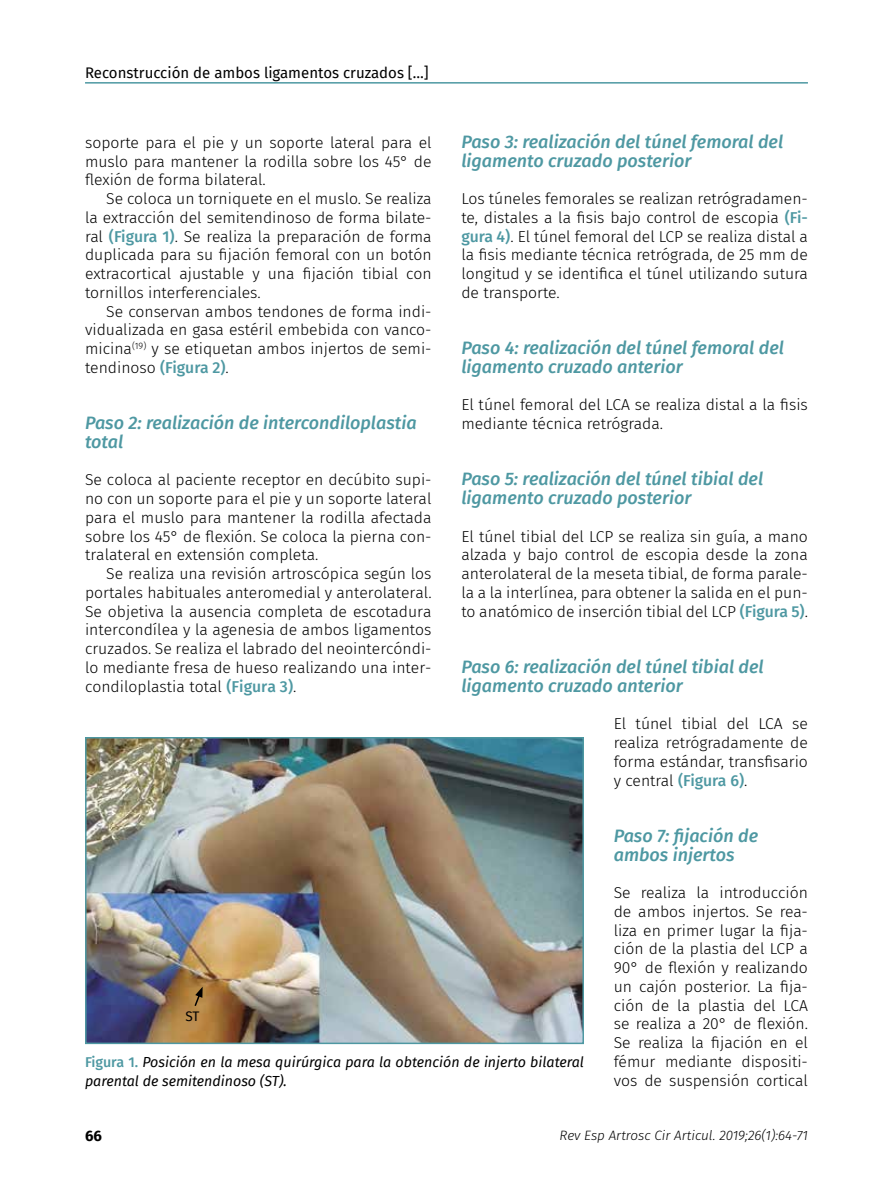
<style>
.page{position:relative;width:893px;height:1191px;background:#fff}
.page>*{position:absolute;margin:0;border:0;box-sizing:border-box;transform-origin:0 0}
.t1{font:italic 500 18px/18.8px "Fira Sans";color:#4e98a2}
.t2{font:300 15.75px/18.8px "Fira Sans";color:#000;text-align:justify}
.t3{font:15px "Fira Sans";color:#000}
.t4{font:700 15px "Fira Sans";color:#000}
.t5{font:italic 14.25px/18.8px "Fira Sans";color:#000}
.t6{font:italic 300 13.5px "Fira Sans";color:#000}
.t7{font:13.5px "Fira Sans";color:#000}
.s1{font-weight:500;color:#4e98a2}
.s2{font-weight:500;font-style:normal;color:#4e98a2}
</style>
<div class="page">
<hr style="left:85px;top:82px;width:723px;height:2px;background:#4e98a2">
<img style="left:88px;top:740px;width:493px;height:301px">
<div style="left:85px;top:737px;width:499px;height:307px;border:2px solid #4e98a2"></div>
<svg style="left:193px;top:986px;width:10px;height:21px"></svg>
<p class="t3" style="left:85px;top:61px;width:345px">Reconstrucción de ambos ligamentos cruzados […]</p>
<p class="t1" style="left:461px;top:131px;width:323px">Paso 3: realización del túnel femoral del ligamento cruzado posterior</p>
<p class="t2" style="left:461px;top:189px;width:348px">Los túneles femorales se realizan retrógradamen&shy;te, distales a la fisis bajo control de escopia <span class="s1">(Fi&shy;gura 4)</span>. El túnel femoral del LCP se realiza distal a la fisis mediante técnica retrógrada, de 25 mm de longitud y se identifica el túnel utilizando sutura de transporte.</p>
<p class="t1" style="left:461px;top:337px;width:324px">Paso 4: realización del túnel femoral del ligamento cruzado anterior</p>
<p class="t2" style="left:461px;top:395px;width:348px">El túnel femoral del LCA se realiza distal a la fisis mediante técnica retrógrada.</p>
<p class="t1" style="left:461px;top:469px;width:303px">Paso 5: realización del túnel tibial del ligamento cruzado posterior</p>
<p class="t2" style="left:461px;top:527px;width:348px">El túnel tibial del LCP se realiza sin guía, a mano alzada y bajo control de escopia desde la zona anterolateral de la meseta tibial, de forma parale&shy;la a la interlínea, para obtener la salida en el pun&shy;to anatómico de inserción tibial del LCP <span class="s1">(Figura 5)</span>.</p>
<p class="t1" style="left:461px;top:656px;width:304px">Paso 6: realización del túnel tibial del ligamento cruzado anterior</p>
<p class="t2" style="left:614px;top:714px;width:196px">El túnel tibial del LCA se realiza retrógradamente de forma estándar, transfisario y central <span class="s1">(Figura 6)</span>.</p>
<p class="t1" style="left:614px;top:825px;width:146px">Paso 7: fijación de ambos injertos</p>
<p class="t2" style="left:614px;top:883px;width:196px">Se realiza la introducción de ambos injertos. Se rea&shy;liza en primer lugar la fija&shy;ción de la plastia del LCP a 90° de flexión y realizando un cajón posterior. La fija&shy;ción de la plastia del LCA se realiza a 20° de flexión.<br>Se realiza la fijación en el fémur mediante dispositi&shy;vos de suspensión cortical</p>
<p class="t2" style="left:85px;top:133px;width:348px">soporte para el pie y un soporte lateral para el muslo para mantener la rodilla sobre los 45° de flexión de forma bilateral.</p>
<p class="t2" style="left:85px;top:189px;width:348px;text-indent:21px">Se coloca un torniquete en el muslo. Se realiza la extracción del semitendinoso de forma bilate&shy;ral <span class="s1">(Figura 1)</span>. Se realiza la preparación de forma duplicada para su fijación femoral con un botón extracortical ajustable y una fijación tibial con tornillos interferenciales.</p>
<p class="t2" style="left:85px;top:301px;width:348px;text-indent:21px">Se conservan ambos tendones de forma indi&shy;vidualizada en gasa estéril embebida con vanco&shy;micina<sup>(19)</sup> y se etiquetan ambos injertos de semi&shy;tendinoso <span class="s1">(Figura 2)</span>.</p>
<p class="t1" style="left:85px;top:412px;width:333px">Paso 2: realización de intercondiloplastia total</p>
<p class="t2" style="left:85px;top:470px;width:348px">Se coloca al paciente receptor en decúbito supi&shy;no con un soporte para el pie y un soporte lateral para el muslo para mantener la rodilla afectada sobre los 45° de flexión. Se coloca la pierna con&shy;tralateral en extensión completa.</p>
<p class="t2" style="left:85px;top:564px;width:348px;text-indent:21px">Se realiza una revisión artroscópica según los portales habituales anteromedial y anterolateral.<br>Se objetiva la ausencia completa de escotadura intercondílea y la agenesia de ambos ligamentos cruzados. Se realiza el labrado del neointercóndi&shy;lo mediante fresa de hueso realizando una inter&shy;condiloplastia total <span class="s1">(Figura 3)</span>.</p>
<p class="t7" style="left:185px;top:1006px;width:16px">ST</p>
<p class="t5" style="left:85px;top:1052px;width:500px"><span class="s2">Figura 1.</span> Posición en la mesa quirúrgica para la obtención de injerto bilateral parental de semitendinoso (ST).</p>
<p class="t4" style="left:85px;top:1123px;width:18px">66</p>
<p class="t6" style="left:560px;top:1125px;width:250px">Rev Esp Artrosc Cir Articul. 2019;26(1):64-71</p>
</div>
